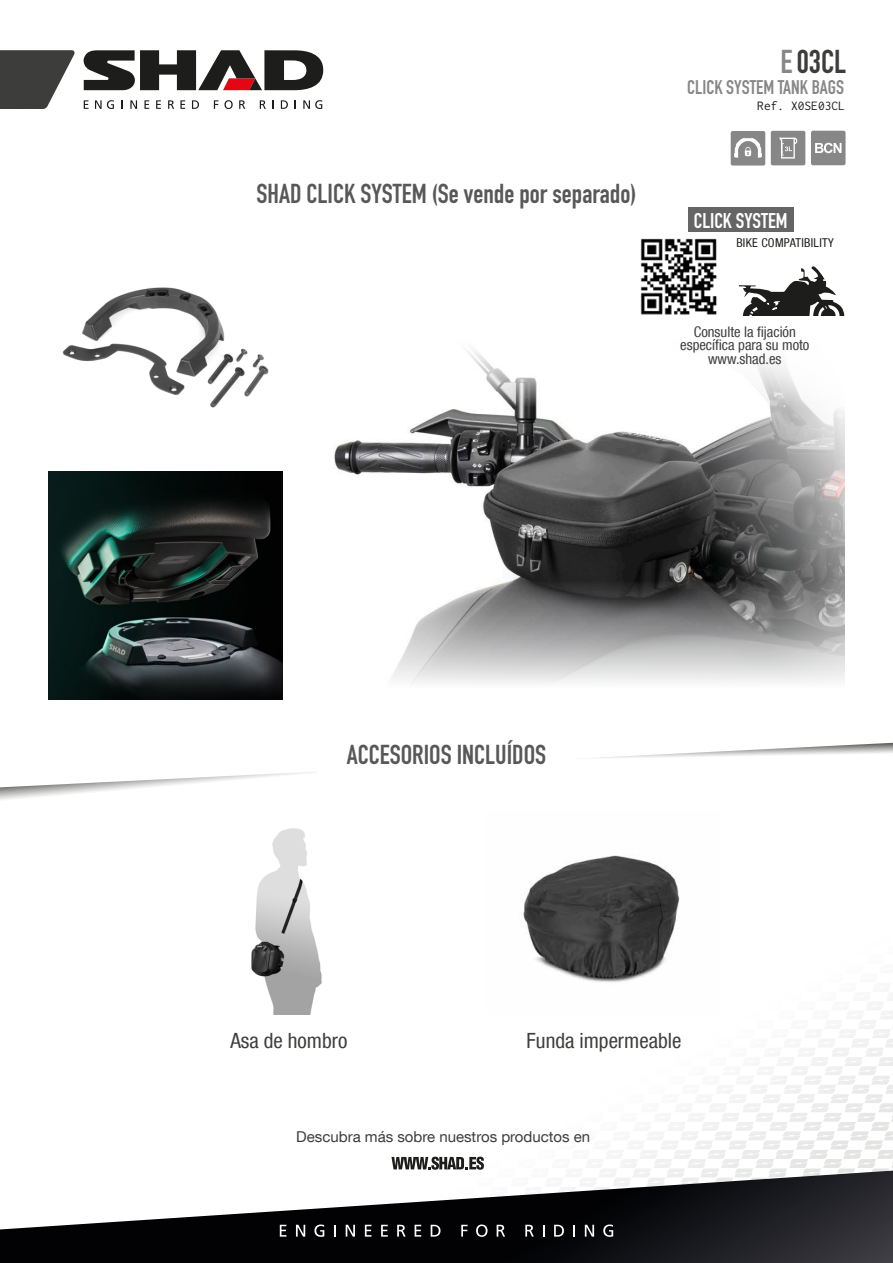
<style>
.page{position:relative;width:893px;height:1263px;background:#fff}
.page>*{position:absolute;margin:0;border:0;box-sizing:border-box;transform-origin:0 0}
.t1{font:32.55px "DIN Engschrift LT Pro";color:#3d3d3c}
.t2{font:27px "DIN Engschrift LT Pro";color:#585858}
.t3{font:condensed 21px "Helvetica Neue LT Com";color:#3e3e3d}
.t4{font:21px "DIN Engschrift LT Pro";color:#fff}
.t5{font:19.5px "DIN Engschrift LT Pro";color:#878787}
.t6{font:15px "Helvetica Neue LT Com";color:#3d3d3d}
.t7{font:condensed 14.7px/13.4px "Helvetica Neue LT Com";color:#3e3e3d;text-align:center}
.t8{font:13.5px "Inconsolata";color:#1d1d1b}
.t9{font:condensed 12.15px "Helvetica Neue LT Com";letter-spacing:.025em;color:#1d1d1b}
.s1{color:#878787}
</style>
<div class="page">
<svg style="left:0;top:1170px;width:893px;height:93px"></svg>
<svg style="left:280px;top:1225px;width:6px;height:11px"></svg>
<svg style="left:296px;top:1225px;width:9px;height:11px"></svg>
<svg style="left:314px;top:1224px;width:10px;height:13px"></svg>
<svg style="left:334px;top:1225px;width:2px;height:11px"></svg>
<svg style="left:346px;top:1225px;width:9px;height:11px"></svg>
<svg style="left:365px;top:1225px;width:6px;height:11px"></svg>
<svg style="left:381px;top:1225px;width:7px;height:11px"></svg>
<svg style="left:397px;top:1225px;width:9px;height:11px"></svg>
<svg style="left:415px;top:1225px;width:6px;height:11px"></svg>
<svg style="left:431px;top:1225px;width:9px;height:11px"></svg>
<svg style="left:461px;top:1225px;width:7px;height:11px"></svg>
<svg style="left:476px;top:1224px;width:11px;height:13px"></svg>
<svg style="left:497px;top:1225px;width:8px;height:11px"></svg>
<svg style="left:525px;top:1225px;width:9px;height:11px"></svg>
<svg style="left:554px;top:1225px;width:10px;height:11px"></svg>
<svg style="left:573px;top:1225px;width:2px;height:11px"></svg>
<svg style="left:585px;top:1225px;width:9px;height:11px"></svg>
<svg style="left:603px;top:1224px;width:10px;height:13px"></svg>
<svg style="left:0;top:50px;width:75px;height:59px"></svg>
<svg style="left:83px;top:50px;width:240px;height:40px"></svg>
<svg style="left:84px;top:100px;width:4px;height:9px"></svg>
<svg style="left:95px;top:100px;width:19px;height:9px"></svg>
<svg style="left:121px;top:100px;width:2px;height:9px"></svg>
<svg style="left:130px;top:100px;width:7px;height:9px"></svg>
<svg style="left:144px;top:100px;width:5px;height:9px"></svg>
<svg style="left:156px;top:100px;width:5px;height:9px"></svg>
<svg style="left:168px;top:100px;width:6px;height:9px"></svg>
<svg style="left:180px;top:100px;width:5px;height:9px"></svg>
<svg style="left:192px;top:100px;width:7px;height:9px"></svg>
<svg style="left:214px;top:100px;width:4px;height:9px"></svg>
<svg style="left:224px;top:100px;width:9px;height:9px"></svg>
<svg style="left:239px;top:100px;width:6px;height:9px"></svg>
<svg style="left:260px;top:100px;width:6px;height:9px"></svg>
<svg style="left:281px;top:100px;width:7px;height:9px"></svg>
<svg style="left:303px;top:100px;width:19px;height:9px"></svg>
<svg style="left:811px;top:131px;width:34px;height:34px"></svg>
<svg style="left:771px;top:131px;width:34px;height:34px"></svg>
<svg style="left:731px;top:131px;width:34px;height:35px"></svg>
<svg style="left:334px;top:414px;width:511px;height:270px"></svg>
<svg style="left:441px;top:350px;width:404px;height:64px"></svg>
<img style="left:48px;top:472px;width:234px;height:227px">
<img style="left:62px;top:287px;width:207px;height:121px">
<img style="left:251px;top:832px;width:71px;height:182px">
<img style="left:523px;top:855px;width:157px;height:128px">
<svg style="left:0;top:772px;width:315px;height:60px"></svg>
<svg style="left:600px;top:743px;width:293px;height:15px"></svg>
<img style="left:640px;top:238px;width:77px;height:77px">
<svg style="left:739px;top:266px;width:105px;height:50px"></svg>
<svg style="left:391px;top:1156px;width:93px;height:14px"></svg>
<div style="left:688px;top:208px;width:106px;height:24px;background:#666565"></div>
<p class="t1" style="left:781px;top:43px;width:67px"><span class="s1">E</span>03CL</p>
<p class="t2" style="left:257px;top:177px;width:381px">SHAD CLICK SYSTEM (Se vende por separado)</p>
<p class="t5" style="left:687px;top:76px;width:158px">CLICK SYSTEM TANK BAGS</p>
<p class="t8" style="left:757px;top:98px;width:89px">Ref. X0SE03CL</p>
<p class="t4" style="left:694px;top:208px;width:95px">CLICK SYSTEM</p>
<p class="t9" style="left:736px;top:236px;width:99px">BIKE COMPATIBILITY</p>
<p class="t7" style="left:680px;top:325px;width:131px">Consulte la fijación específica para su moto www.shad.es</p>
<p class="t2" style="left:347px;top:739px;width:201px">ACCESORIOS INCLUÍDOS</p>
<p class="t3" style="left:230px;top:1028px;width:118px">Asa de hombro</p>
<p class="t3" style="left:527px;top:1028px;width:156px">Funda impermeable</p>
<p class="t6" style="left:296px;top:1127px;width:295px">Descubra más sobre nuestros productos en</p>
</div>
